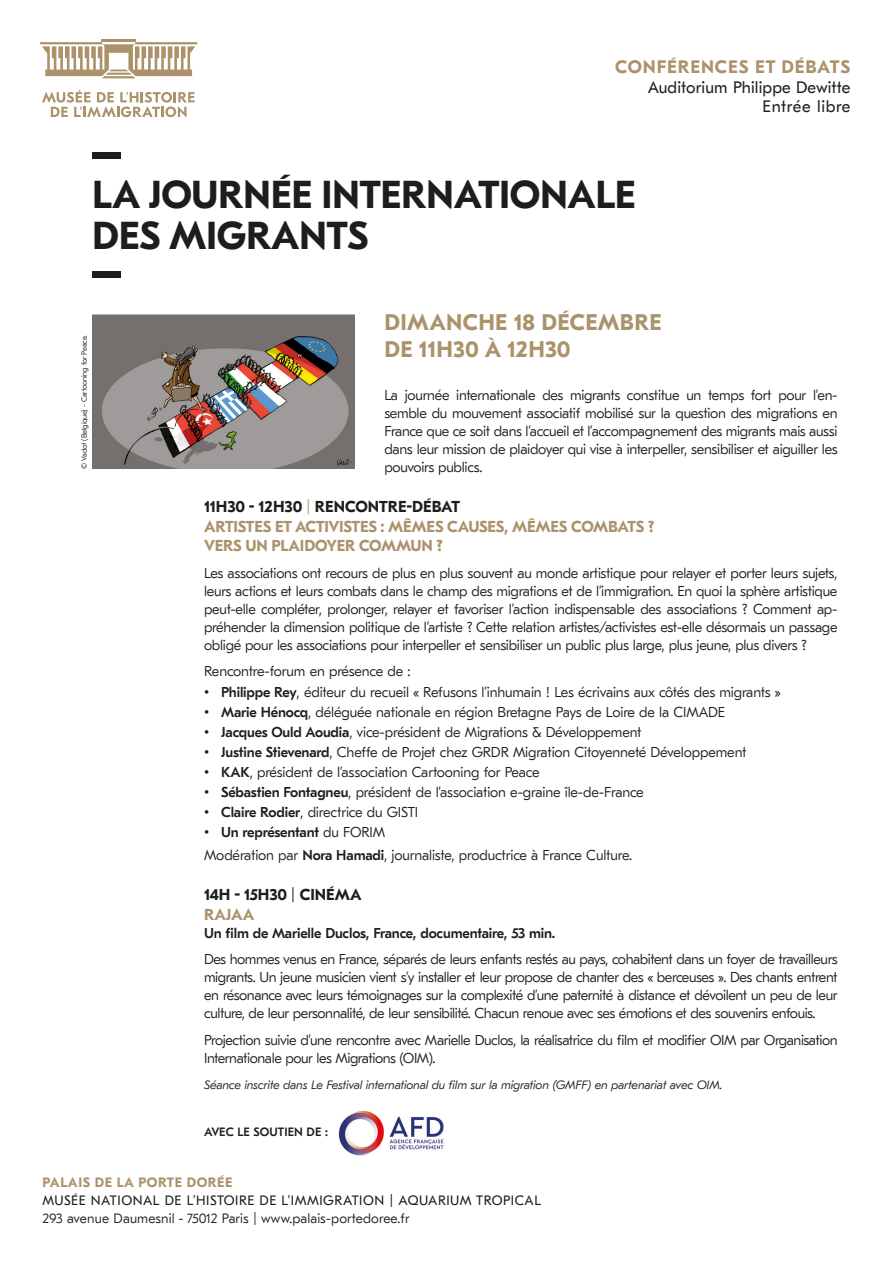
<style>
.page{position:relative;width:893px;height:1263px;background:#fff}
.page>*{position:absolute;margin:0;border:0;box-sizing:border-box;transform-origin:0 0}
.Titre_film_H1{font:700 38.7px/40.5px "GT Eesti Pro Text";letter-spacing:-.01em;color:#1d1d1b}
.Date_H2{font:700 22.5px/27px "GT Eesti Pro Text";letter-spacing:.015em;color:#ab926b}
.conférence_et_débat{font:700 18px "GT Eesti Pro Text";letter-spacing:.05em;color:#ab926b}
.conférence_et_débat-2{font:16.5px "GT Eesti Pro Text";letter-spacing:.01em;color:#1d1d1b}
.conférence_et_débat-3{font:16.5px "GT Eesti Pro Text";letter-spacing:.04em;color:#1d1d1b}
.t1{font:700 15.75px/19.5px "GT Eesti Pro Text";letter-spacing:-.01em;color:#ab926b}
.t2{font:700 15.75px/19.5px "GT Eesti Pro Text";color:#1d1d1b}
.t3{font:300 14.25px/18px "GT Eesti Pro Text";letter-spacing:-.02em;color:#1d1d1b;text-align:justify}
.t4{font:500 14.25px "GT Eesti Pro Text";letter-spacing:-.01em;color:#1d1d1b}
.t5{font:13.5px "GT Eesti Pro Text";letter-spacing:.04em;color:#1d1d1b}
.t6{font:300 13.5px "GT Eesti Pro Text";letter-spacing:.01em;color:#1d1d1b}
.Adresse_H3{font:700 13.5px "GT Eesti Pro Text";letter-spacing:.04em;color:#ab926b}
.t7{font:italic 300 12px "GT Eesti Pro Text";letter-spacing:-.01em;color:#1d1d1b}
.t8{font:500 12px "GT Eesti Pro Text";letter-spacing:.01em;color:#1d1d1b}
.t9{font:300 7.5px "GT Eesti Pro Text";letter-spacing:-.02em;color:#1d1d1b}
.s1{color:#1d1d1b}
.s2{font-weight:300}
.s3{font-weight:500}
.s4{color:#ab926b}
</style>
<div class="page">
<div style="left:92px;top:152px;width:28px;height:7px;background:#1d1d1b"></div>
<div style="left:92px;top:272px;width:28px;height:6px;background:#1d1d1b"></div>
<hr style="left:102px;top:40px;width:34px;height:2px;background:#ab926b">
<svg style="left:40px;top:42px;width:157px;height:36px"></svg>
<svg style="left:42px;top:90px;width:153px;height:27px"></svg>
<img style="left:92px;top:315px;width:263px;height:154px">
<img style="left:338px;top:1110px;width:106px;height:46px">
<p class="conférence_et_débat" style="left:615px;top:57px;width:237px">CONFÉRENCES ET DÉBATS</p>
<p class="conférence_et_débat-2" style="left:648px;top:78px;width:204px">Auditorium Philippe Dewitte</p>
<p class="conférence_et_débat-3" style="left:762px;top:97px;width:89px">Entrée libre</p>
<h1 class="Titre_film_H1" style="left:92px;top:176px;width:545px">LA JOURNÉE INTERNATIONALE<br>DES MIGRANTS</h1>
<h2 class="Date_H2" style="left:384px;top:309px;width:279px">DIMANCHE 18 DÉCEMBRE<br>DE 11H30 À 12H30</h2>
<p class="t3" style="left:384px;top:386px;width:455px">La journée internationale des migrants constitue un temps fort pour l’en&shy;semble du mouvement associatif mobilisé sur la question des migrations en France que ce soit dans l’accueil et l’accompagnement des migrants mais aussi dans leur mission de plaidoyer qui vise à interpeller, sensibiliser et aiguiller les pouvoirs publics.</p>
<p class="t1" style="left:204px;top:498px;width:452px"><span class="s1">11H30 - 12H30</span> <span class="s2">|</span> <span class="s1">RENCONTRE-DÉBAT<br></span>ARTISTES ET ACTIVISTES : MÊMES CAUSES, MÊMES COMBATS ?<br>VERS UN PLAIDOYER COMMUN ?</p>
<p class="t3" style="left:204px;top:564px;width:635px">Les associations ont recours de plus en plus souvent au monde artistique pour relayer et porter leurs sujets, leurs actions et leurs combats dans le champ des migrations et de l’immigration. En quoi la sphère artistique peut-elle compléter, prolonger, relayer et favoriser l’action indispensable des associations ? Comment ap&shy;préhender la dimension politique de l’artiste ? Cette relation artistes/activistes est-elle désormais un passage obligé pour les associations pour interpeller et sensibiliser un public plus large, plus jeune, plus divers ?</p>
<p class="t3" style="left:204px;top:663px;width:208px">Rencontre-forum en présence de :</p>
<p class="t3" style="left:204px;top:683px;width:578px"><span class="s3">• Philippe Rey</span>, éditeur du recueil « Refusons l’inhumain ! Les écrivains aux côtés des migrants »</p>
<p class="t3" style="left:204px;top:703px;width:523px"><span class="s3">• Marie Hénocq</span>, déléguée nationale en région Bretagne Pays de Loire de la CIMADE</p>
<p class="t3" style="left:204px;top:723px;width:439px"><span class="s3">• Jacques Ould Aoudia</span>, vice-président de Migrations &amp; Développement</p>
<p class="t3" style="left:204px;top:743px;width:544px"><span class="s3">• Justine Stievenard</span>, Cheffe de Projet chez GRDR Migration Citoyenneté Développement</p>
<p class="t3" style="left:204px;top:763px;width:337px"><span class="s3">• KAK</span>, président de l’association Cartooning for Peace</p>
<p class="t3" style="left:204px;top:783px;width:441px"><span class="s3">• Sébastien Fontagneu</span>, président de l’association e-graine île-de-France</p>
<p class="t3" style="left:204px;top:804px;width:216px"><span class="s3">• Claire Rodier</span>, directrice du GISTI</p>
<p class="t4" style="left:204px;top:825px;width:182px">• Un représentant <span class="s2">du FORIM</span></p>
<p class="t3" style="left:204px;top:846px;width:430px">Modération par <span class="s3">Nora Hamadi</span>, journaliste, productrice à France Culture.</p>
<p class="t2" style="left:204px;top:886px;width:159px">14H - 15H30 <span class="s2">|</span> CINÉMA<br><span class="s4">RAJAA</span></p>
<p class="t4" style="left:204px;top:925px;width:353px">Un film de Marielle Duclos, France, documentaire, 53 min.</p>
<p class="t3" style="left:204px;top:951px;width:635px">Des hommes venus en France, séparés de leurs enfants restés au pays, cohabitent dans un foyer de travailleurs migrants. Un jeune musicien vient s’y installer et leur propose de chanter des « berceuses ». Des chants entrent en résonance avec leurs témoignages sur la complexité d’une paternité à distance et dévoilent un peu de leur culture, de leur personnalité, de leur sensibilité. Chacun renoue avec ses émotions et des souvenirs enfouis.</p>
<p class="t3" style="left:204px;top:1031px;width:635px">Projection suivie d’une rencontre avec Marielle Duclos, la réalisatrice du film et modifier OIM par Organisation<br>Internationale pour les Migrations (OIM).</p>
<p class="t7" style="left:204px;top:1078px;width:520px">Séance inscrite dans Le Festival international du film sur la migration (GMFF) en partenariat avec OIM.</p>
<p class="t8" style="left:204px;top:1125px;width:125px">AVEC LE SOUTIEN DE :</p>
<h3 class="Adresse_H3" style="left:43px;top:1175px;width:191px">PALAIS DE LA PORTE DORÉE</h3>
<p class="t5" style="left:43px;top:1193px;width:500px">MUSÉE NATIONAL DE L’HISTOIRE DE L’IMMIGRATION | AQUARIUM TROPICAL</p>
<p class="t6" style="left:43px;top:1211px;width:369px">293 avenue Daumesnil - 75012 Paris | www.palais-portedoree.fr</p>
<p class="t9" style="left:80px;top:469px;width:135px;rotate:-90deg">© Vadot (Belgique) - Cartooning for Peace.</p>
</div>
